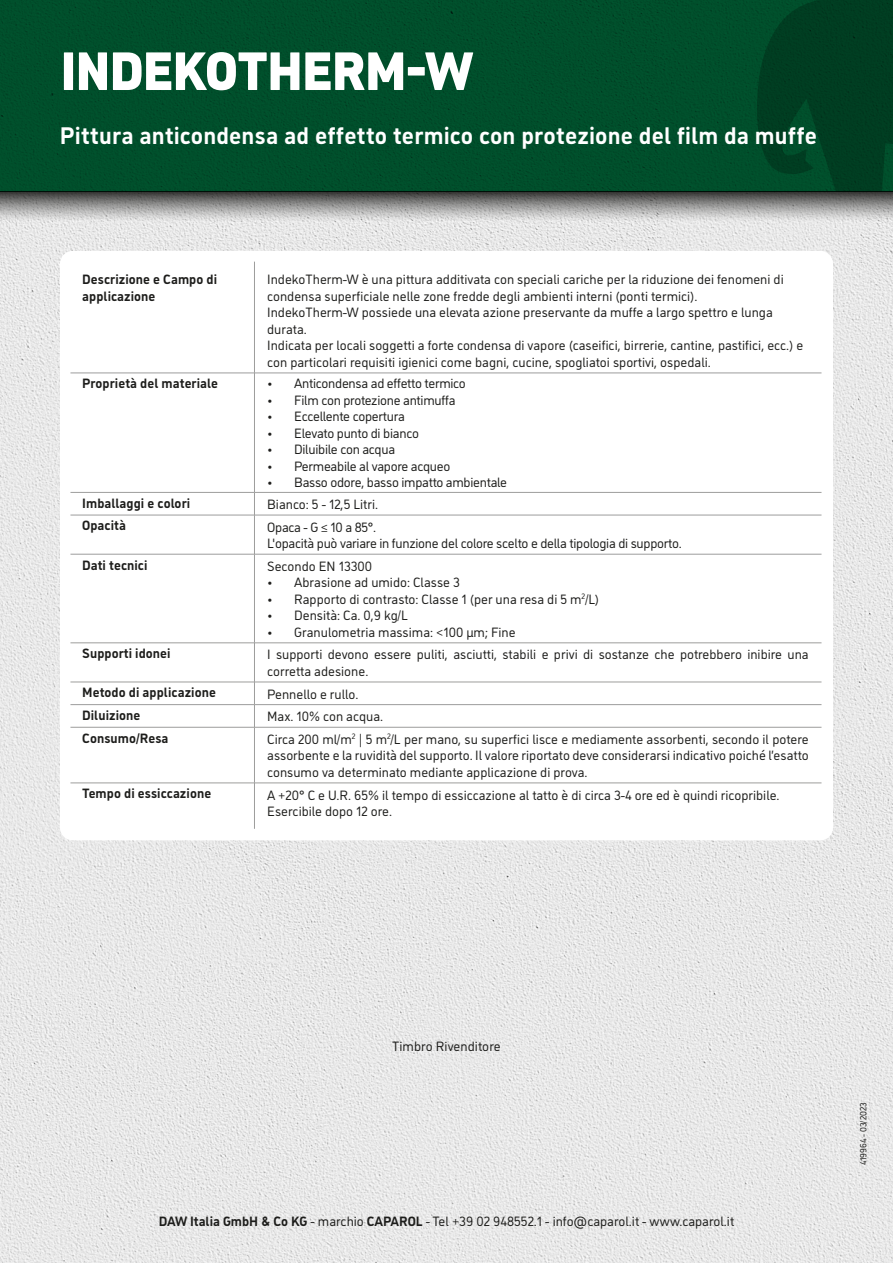
<style>
.page{position:relative;width:893px;height:1263px;background:#fff}
.page>*{position:absolute;margin:0;border:0;box-sizing:border-box;transform-origin:0 0}
.Headline_36{font:900 54px "CAP Elephant";letter-spacing:-.02em;color:#fff}
.Copy_10{font:700 24px "CAP Elephant";letter-spacing:.005em;color:#fff}
.t1{font:13.5px/16.5px "CAP Elephant";color:#1d1d1b}
.t2{font:13.5px "CAP Elephant";letter-spacing:-.02em;color:#1d1d1b}
.t3{font:700 13.5px/16.5px "CAP Elephant";letter-spacing:.005em;color:#1d1d1b}
.t4{font:9px "CAP Elephant";color:#1d1d1b}
.s1{font-weight:700}
</style>
<div class="page">
<img style="left:0;top:222px;width:893px;height:1041px">
<div style="left:0;top:0;width:893px;height:191px;background:#004e2b"></div>
<svg style="left:757px;top:0;width:136px;height:191px"></svg>
<div style="left:65px;top:256px;width:763px;height:579px;background:#fff;border-radius:8px"></div>
<hr style="left:254px;top:261px;width:1px;height:112px;background:#9d9d9c">
<hr style="left:69px;top:373px;width:185px;height:1px;background:#9d9d9c">
<hr style="left:254px;top:373px;width:567px;height:1px;background:#9d9d9c">
<hr style="left:254px;top:373px;width:1px;height:119px;background:#9d9d9c">
<hr style="left:69px;top:492px;width:185px;height:1px;background:#9d9d9c">
<hr style="left:254px;top:492px;width:567px;height:1px;background:#9d9d9c">
<svg style="left:254px;top:493px;width:1px;height:22px"></svg>
<hr style="left:69px;top:515px;width:185px;height:1px;background:#9d9d9c">
<hr style="left:254px;top:515px;width:567px;height:1px;background:#9d9d9c">
<hr style="left:254px;top:515px;width:1px;height:39px;background:#9d9d9c">
<hr style="left:69px;top:554px;width:185px;height:1px;background:#9d9d9c">
<hr style="left:254px;top:554px;width:567px;height:1px;background:#9d9d9c">
<hr style="left:254px;top:554px;width:1px;height:89px;background:#9d9d9c">
<hr style="left:69px;top:643px;width:185px;height:1px;background:#9d9d9c">
<hr style="left:254px;top:643px;width:567px;height:1px;background:#9d9d9c">
<hr style="left:254px;top:643px;width:1px;height:39px;background:#9d9d9c">
<hr style="left:69px;top:682px;width:185px;height:1px;background:#9d9d9c">
<hr style="left:254px;top:682px;width:567px;height:1px;background:#9d9d9c">
<hr style="left:69px;top:704px;width:185px;height:1px;background:#9d9d9c">
<hr style="left:254px;top:704px;width:567px;height:1px;background:#9d9d9c">
<svg style="left:254px;top:683px;width:1px;height:44px"></svg>
<hr style="left:69px;top:727px;width:185px;height:1px;background:#9d9d9c">
<hr style="left:254px;top:727px;width:567px;height:1px;background:#9d9d9c">
<hr style="left:254px;top:727px;width:1px;height:56px;background:#9d9d9c">
<hr style="left:69px;top:783px;width:185px;height:1px;background:#9d9d9c">
<hr style="left:254px;top:783px;width:567px;height:1px;background:#9d9d9c">
<hr style="left:254px;top:783px;width:1px;height:46px;background:#9d9d9c">
<div style="left:60px;top:251px;width:773px;height:589px;border:10px solid #fff;border-radius:8px"></div>
<svg style="left:0;top:191px;width:893px;height:31px;background:#949493"></svg>
<p class="Headline_36" style="left:60px;top:40px;width:415px">INDEKOTHERM-W</p>
<p class="Copy_10" style="left:60px;top:122px;width:758px">Pittura anticondensa ad effetto termico con protezione del film da muffe</p>
<p class="t3" style="left:82px;top:271px;width:136px">Descrizione e Campo di applicazione</p>
<p class="t1" style="left:267px;top:271px;width:518px">IndekoTherm-W è una pittura additivata con speciali cariche per la riduzione dei fenomeni di condensa superficiale nelle zone fredde degli ambienti interni (ponti termici).</p>
<p class="t1" style="left:267px;top:304px;width:507px">IndekoTherm-W possiede una elevata azione preservante da muffe a largo spettro e lunga durata.</p>
<p class="t1" style="left:267px;top:337px;width:538px">Indicata per locali soggetti a forte condensa di vapore (caseifici, birrerie, cantine, pastifici, ecc.) e con particolari requisiti igienici come bagni, cucine, spogliatoi sportivi, ospedali.</p>
<p class="t3" style="left:82px;top:375px;width:137px">Proprietà del materiale</p>
<p class="t2" style="left:267px;top:376px;width:200px">• Anticondensa ad effetto termico</p>
<p class="t2" style="left:267px;top:392px;width:190px">• Film con protezione antimuffa</p>
<p class="t2" style="left:267px;top:409px;width:139px">• Eccellente copertura</p>
<p class="t2" style="left:267px;top:425px;width:153px">• Elevato punto di bianco</p>
<p class="t2" style="left:267px;top:442px;width:129px">• Diluibile con acqua</p>
<p class="t2" style="left:267px;top:458px;width:185px">• Permeabile al vapore acqueo</p>
<p class="t2" style="left:267px;top:475px;width:241px">• Basso odore, basso impatto ambientale</p>
<p class="t3" style="left:82px;top:495px;width:109px">Imballaggi e colori</p>
<p class="t1" style="left:267px;top:496px;width:112px">Bianco: 5 - 12,5 Litri.</p>
<p class="t3" style="left:82px;top:517px;width:45px">Opacità</p>
<p class="t2" style="left:267px;top:519px;width:110px">Opaca - G ≤ 10 a 85°.</p>
<p class="t2" style="left:267px;top:536px;width:416px">L'opacità può variare in funzione del colore scelto e della tipologia di supporto.</p>
<p class="t3" style="left:82px;top:557px;width:67px">Dati tecnici</p>
<p class="t1" style="left:267px;top:558px;width:106px">Secondo EN 13300</p>
<p class="t1" style="left:267px;top:574px;width:194px">• Abrasione ad umido: Classe 3</p>
<p class="t1" style="left:267px;top:591px;width:334px">• Rapporto di contrasto: Classe 1 (per una resa di 5 m<sup>2</sup>/L)</p>
<p class="t1" style="left:267px;top:607px;width:142px">• Densità: Ca. 0,9 kg/L</p>
<p class="t1" style="left:267px;top:624px;width:250px">• Granulometria massima: &lt;100 μm; Fine</p>
<p class="t3" style="left:82px;top:645px;width:90px">Supporti idonei</p>
<p class="t1" style="left:267px;top:646px;width:543px">I supporti devono essere puliti, asciutti, stabili e privi di sostanze che potrebbero inibire una corretta adesione.</p>
<p class="t3" style="left:82px;top:684px;width:135px">Metodo di applicazione</p>
<p class="t1" style="left:267px;top:686px;width:93px">Pennello e rullo.</p>
<p class="t3" style="left:82px;top:707px;width:60px">Diluizione</p>
<p class="t1" style="left:267px;top:708px;width:117px">Max. 10% con acqua.</p>
<p class="t3" style="left:82px;top:730px;width:88px">Consumo/Resa</p>
<p class="t1" style="left:267px;top:731px;width:543px;text-align:justify">Circa 200 ml/m<sup>2</sup> | 5 m<sup>2</sup>/L per mano, su superfici lisce e mediamente assorbenti, secondo il potere assorbente e la ruvidità del supporto. Il valore riportato deve considerarsi indicativo poiché l’esatto consumo va determinato mediante applicazione di prova.</p>
<p class="t3" style="left:82px;top:785px;width:130px">Tempo di essiccazione</p>
<p class="t1" style="left:267px;top:787px;width:514px">A +20° C e U.R. 65% il tempo di essiccazione al tatto è di circa 3-4 ore ed è quindi ricopribile.</p>
<p class="t1" style="left:267px;top:803px;width:126px">Esercibile dopo 12 ore.</p>
<p class="t1" style="left:392px;top:1038px;width:110px">Timbro Rivenditore</p>
<p class="t1" style="left:159px;top:1213px;width:577px"><span class="s1">DAW Italia GmbH &amp; Co KG</span> - marchio <span class="s1">CAPAROL</span> - Tel +39 02 948552.1 - info@caparol.it - www.caparol.it</p>
<p class="t4" style="left:858px;top:1165px;width:64px;rotate:-90deg">419964 - 03/2023</p>
</div>
